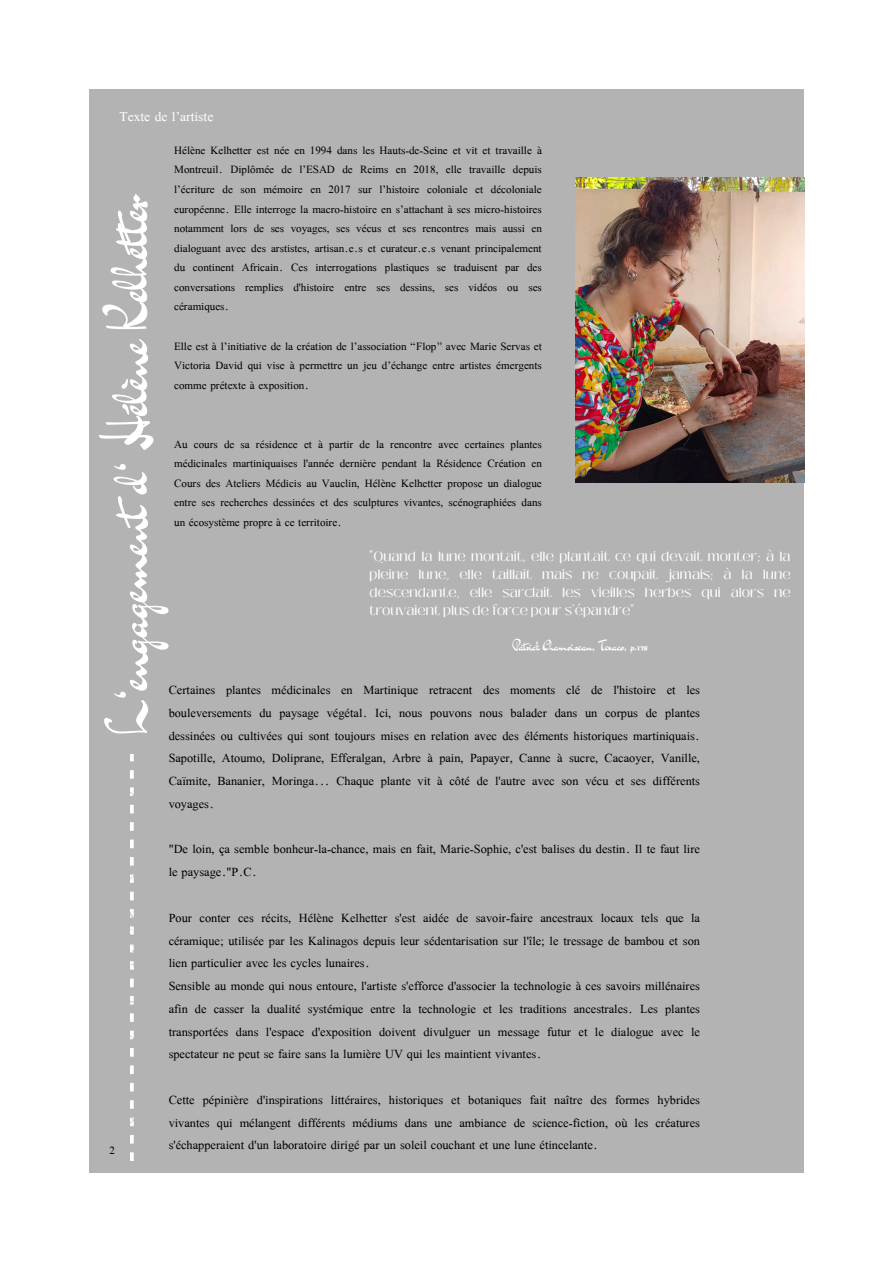
<style>
.page{position:relative;width:894px;height:1264px;background:#fff}
.page>*{position:absolute;margin:0;border:0;box-sizing:border-box;transform-origin:0 0}
.t1{font:52.2px "Dr Sugiyama";color:#fff}
.t2{font:17.85px "Scheherazade";color:#fff}
.t3{font:16.35px/22.8px "Scheherazade";color:#000;text-align:justify}
.t4{font:14.7px/19.6px "Scheherazade";color:#000;text-align:justify}
.t5{font:14.55px "Scheherazade";color:#000}
.t6{font:13.2px/18.1px "Black Mango";color:#fff;text-align:justify}
.t7{font:13.2px "Dr Sugiyama";color:#fff}
</style>
<div class="page">
<div style="left:89px;top:89px;width:715px;height:1082px;background:#b3b3b3"></div>
<img style="left:130px;top:754px;width:4px;height:406px">
<img style="left:575px;top:178px;width:229px;height:305px">
<p class="t2" style="left:119px;top:104px;width:95px">Texte de l’artiste</p>
<p class="t4" style="left:174px;top:139px;width:369px">Hélène Kelhetter est née en 1994 dans les Hauts-de-Seine et vit et travaille à Montreuil. Diplômée de l’ESAD de Reims en 2018, elle travaille depuis l’écriture de son mémoire en 2017 sur l’histoire coloniale et décoloniale européenne. Elle interroge la macro-histoire en s’attachant à ses micro-histoires notamment lors de ses voyages, ses vécus et ses rencontres mais aussi en dialoguant avec des arstistes, artisan.e.s et curateur.e.s venant principalement du continent Africain. Ces interrogations plastiques se traduisent par des conversations remplies d'histoire entre ses dessins, ses vidéos ou ses céramiques.</p>
<p class="t4" style="left:174px;top:335px;width:369px">Elle est à l’initiative de la création de l’association “Flop” avec Marie Servas et Victoria David qui vise à permettre un jeu d’échange entre artistes émergents comme prétexte à exposition.</p>
<h1 class="t1" style="left:92px;top:733px;width:542px;rotate:-90deg">L‘engagementd‘ Hélène Kelhetter</h1>
<h2 class="t4" style="left:174px;top:432px;width:369px">Au cours de sa résidence et à partir de la rencontre avec certaines plantes médicinales martiniquaises l'année dernière pendant la Résidence Création en Cours des Ateliers Médicis au Vauclin, Hélène Kelhetter propose un dialogue entre ses recherches dessinées et des sculptures vivantes, scénographiées dans un écosystème propre à ce territoire.</h2>
<p class="t6" style="left:369px;top:547px;width:422px">"Quand la lune montait, elle plantait ce qui devait monter; à la pleine lune, elle taillait mais ne coupait jamais; à la lune descendante, elle sarclait les vieilles herbes qui alors ne trouvaient plus de force pour s'épandre"</p>
<p class="t7" style="left:512px;top:636px;width:137px">Patrick Chamoiseau, Texaco, p.178</p>
<h2 class="t3" style="left:169px;top:677px;width:532px">Certaines plantes médicinales en Martinique retracent des moments clé de l'histoire et les bouleversements du paysage végétal. Ici, nous pouvons nous balader dans un corpus de plantes dessinées ou cultivées qui sont toujours mises en relation avec des éléments historiques martiniquais.<br>Sapotille, Atoumo, Doliprane, Efferalgan, Arbre à pain, Papayer, Canne à sucre, Cacaoyer, Vanille, Caïmite, Bananier, Moringa... Chaque plante vit à côté de l'autre avec son vécu et ses différents voyages.</h2>
<h2 class="t3" style="left:169px;top:836px;width:532px">"De loin, ça semble bonheur-la-chance, mais en fait, Marie-Sophie, c'est balises du destin. Il te faut lire le paysage."P.C.</h2>
<h2 class="t3" style="left:169px;top:904px;width:532px;text-align:left">Pour conter ces récits, Hélène Kelhetter s'est aidée de savoir-faire ancestraux locaux tels que la céramique; utilisée par les Kalinagos depuis leur sédentarisation sur l'île; le tressage de bambou et son lien particulier avec les cycles lunaires.<br>Sensible au monde qui nous entoure, l'artiste s'efforce d'associer la technologie à ces savoirs millénaires afin de casser la dualité systémique entre la technologie et les traditions ancestrales. Les plantes transportées dans l'espace d'exposition doivent divulguer un message futur et le dialogue avec le spectateur ne peut se faire sans la lumière UV qui les maintient vivantes.</h2>
<p class="t3" style="left:169px;top:1086px;width:532px">Cette pépinière d'inspirations littéraires, historiques et botaniques fait naître des formes hybrides vivantes qui mélangent différents médiums dans une ambiance de science-fiction, où les créatures s'échapperaient d'un laboratoire dirigé par un soleil couchant et une lune étincelante.</p>
<p class="t5" style="left:109px;top:1140px;width:7px">2</p>
</div>
